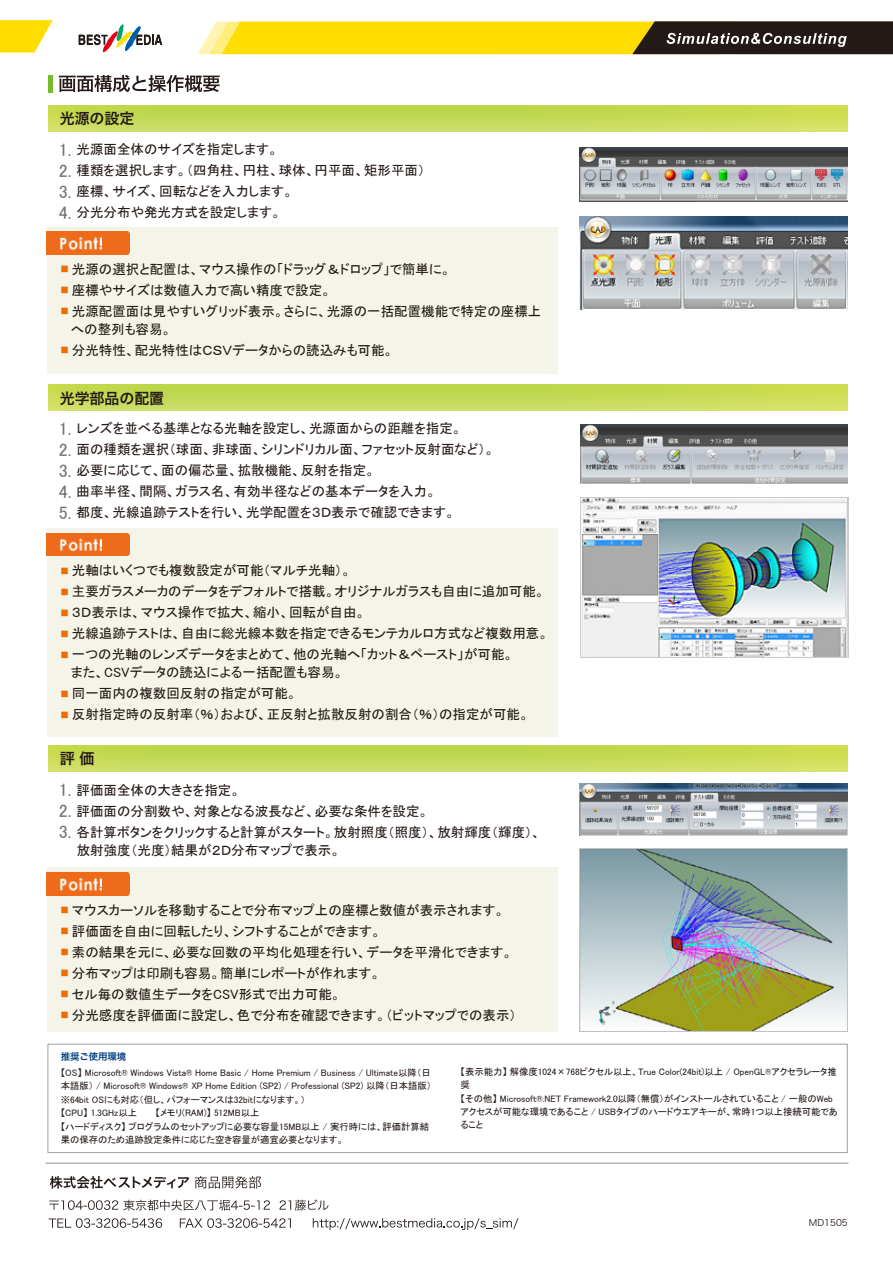
<style>
.page{position:relative;width:893px;height:1263px;background:#fff}
.page>*{position:absolute;margin:0;border:0;box-sizing:border-box;transform-origin:0 0}
.t1{font:15px "Hira Kaku Pro W6";letter-spacing:-.005em;color:#231916}
.t2{font:13.5px/18px "MS P Gothic";color:#231916}
.t3{font:9.45px/13.4px "MS P Gothic";letter-spacing:-.005em;color:#231916}
.t4{font:9.45px "Hira Kaku Pro W6";letter-spacing:-.005em;color:#003a82}
.t5{font:9px "Hira Kaku Pro W3";color:#231916}
.s1{font-size:18px;color:#727272}
.s2{font-size:9px;color:#ed6d00}
</style>
<div class="page">
<div style="left:47px;top:227px;width:510px;height:146px;background:#f4f4e8"></div>
<img style="left:48px;top:105px;width:799px;height:26px">
<div style="left:48px;top:75px;width:5px;height:17px;background:#77bc2a"></div>
<svg style="left:59px;top:75px;width:161px;height:17px"></svg>
<div style="left:47px;top:1044px;width:801px;height:109px;border:1px solid #a0a0a1"></div>
<img style="left:580px;top:147px;width:267px;height:55px">
<img style="left:580px;top:216px;width:267px;height:94px">
<img style="left:47px;top:232px;width:83px;height:22px">
<div style="left:47px;top:528px;width:510px;height:208px;background:#f4f4e8"></div>
<img style="left:48px;top:384px;width:799px;height:26px">
<img style="left:580px;top:424px;width:267px;height:60px">
<img style="left:580px;top:497px;width:268px;height:160px">
<img style="left:47px;top:533px;width:83px;height:22px">
<div style="left:47px;top:868px;width:510px;height:164px;background:#f4f4e8"></div>
<img style="left:48px;top:746px;width:799px;height:26px">
<img style="left:580px;top:784px;width:267px;height:51px">
<img style="left:580px;top:848px;width:267px;height:184px">
<img style="left:47px;top:873px;width:83px;height:22px">
<svg style="left:0;top:20px;width:53px;height:33px"></svg>
<svg style="left:79px;top:24px;width:83px;height:29px"></svg>
<svg style="left:198px;top:21px;width:695px;height:34px;background:#bba422"></svg>
<hr style="left:46px;top:1162px;width:803px;height:2px;background:#a0a0a1">
<svg style="left:49px;top:1200px;width:221px;height:10px"></svg>
<svg style="left:279px;top:1199px;width:50px;height:11px"></svg>
<svg style="left:49px;top:1218px;width:113px;height:10px"></svg>
<svg style="left:180px;top:1218px;width:111px;height:10px"></svg>
<svg style="left:313px;top:1218px;width:205px;height:12px"></svg>
<svg style="left:50px;top:1176px;width:139px;height:13px"></svg>
<svg style="left:195px;top:1176px;width:66px;height:12px"></svg>
<p class="t1" style="left:60px;top:105px;width:76px">光源の設定</p>
<p class="t2" style="left:59px;top:140px;width:221px"><span class="s1">1.</span> 光源面全体のサイズを指定します。</p>
<p class="t2" style="left:59px;top:161px;width:368px"><span class="s1">2.</span> 種類を選択します。（四角柱、円柱、球体、円平面、矩形平面）</p>
<p class="t2" style="left:59px;top:182px;width:236px"><span class="s1">3.</span> 座標、サイズ、回転などを入力します。</p>
<p class="t2" style="left:59px;top:203px;width:224px"><span class="s1">4.</span> 分光分布や発光方式を設定します。</p>
<p class="t2" style="left:60px;top:260px;width:392px"><span class="s2">■</span> 光源の選択と配置は、マウス操作の「ドラッグ＆ドロップ」で簡単に。</p>
<p class="t2" style="left:60px;top:281px;width:272px"><span class="s2">■</span> 座標やサイズは数値入力で高い精度で設定。</p>
<p class="t2" style="left:71px;top:302px;width:472px;text-indent:-11px"><span class="s2">■</span> 光源配置面は見やすいグリッド表示。さらに、光源の一括配置機能で特定の座標上への整列も容易。</p>
<p class="t2" style="left:60px;top:341px;width:335px"><span class="s2">■</span> 分光特性、配光特性はＣＳＶデータからの読込みも可能。</p>
<p class="t1" style="left:60px;top:384px;width:106px">光学部品の配置</p>
<p class="t2" style="left:59px;top:419px;width:405px"><span class="s1">1.</span> レンズを並べる基準となる光軸を設定し、光源面からの距離を指定。</p>
<p class="t2" style="left:59px;top:440px;width:437px"><span class="s1">2.</span> 面の種類を選択（球面、非球面、シリンドリカル面、ファセット反射面など）。</p>
<p class="t2" style="left:59px;top:461px;width:318px"><span class="s1">3.</span> 必要に応じて、面の偏芯量、拡散機能、反射を指定。</p>
<p class="t2" style="left:59px;top:482px;width:379px"><span class="s1">4.</span> 曲率半径、間隔、ガラス名、有効半径などの基本データを入力。</p>
<p class="t2" style="left:59px;top:503px;width:398px"><span class="s1">5.</span> 都度、光線追跡テストを行い、光学配置を３Ｄ表示で確認できます。</p>
<p class="t2" style="left:60px;top:561px;width:292px"><span class="s2">■</span> 光軸はいくつでも複数設定が可能（マルチ光軸）。</p>
<p class="t2" style="left:60px;top:582px;width:486px"><span class="s2">■</span> 主要ガラスメーカのデータをデフォルトで搭載。オリジナルガラスも自由に追加可能。</p>
<p class="t2" style="left:60px;top:603px;width:307px"><span class="s2">■</span> ３Ｄ表示は、マウス操作で拡大、縮小、回転が自由。</p>
<p class="t2" style="left:60px;top:624px;width:490px"><span class="s2">■</span> 光線追跡テストは、自由に総光線本数を指定できるモンテカルロ方式など複数用意。</p>
<p class="t2" style="left:71px;top:645px;width:444px;text-indent:-11px"><span class="s2">■</span> 一つの光軸のレンズデータをまとめて、他の光軸へ「カット＆ペースト」が可能。また、CSVデータの読込による一括配置も容易。</p>
<p class="t2" style="left:60px;top:684px;width:238px"><span class="s2">■</span> 同一面内の複数回反射の指定が可能。</p>
<p class="t2" style="left:60px;top:705px;width:470px"><span class="s2">■</span> 反射指定時の反射率（％）および、正反射と拡散反射の割合（％）の指定が可能。</p>
<p class="t1" style="left:60px;top:745px;width:36px">評 価</p>
<p class="t2" style="left:59px;top:781px;width:183px"><span class="s1">1.</span> 評価面全体の大きさを指定。</p>
<p class="t2" style="left:59px;top:802px;width:371px"><span class="s1">2.</span> 評価面の分割数や、対象となる波長など、必要な条件を設定。</p>
<p class="t2" style="left:77px;top:822px;width:466px;line-height:18.8px;text-indent:-18px"><span class="s1">3.</span> 各計算ボタンをクリックすると計算がスタート。放射照度（照度）、放射輝度（輝度）、放射強度（光度）結果が２Ｄ分布マップで表示。</p>
<p class="t2" style="left:60px;top:901px;width:446px"><span class="s2">■</span> マウスカーソルを移動することで分布マップ上の座標と数値が表示されます。</p>
<p class="t2" style="left:60px;top:922px;width:322px"><span class="s2">■</span> 評価面を自由に回転したり、シフトすることができます。</p>
<p class="t2" style="left:60px;top:943px;width:454px"><span class="s2">■</span> 素の結果を元に、必要な回数の平均化処理を行い、データを平滑化できます。</p>
<p class="t2" style="left:60px;top:964px;width:322px"><span class="s2">■</span> 分布マップは印刷も容易。簡単にレポートが作れます。</p>
<p class="t2" style="left:60px;top:985px;width:282px"><span class="s2">■</span> セル毎の数値生データをCSV形式で出力可能。</p>
<p class="t2" style="left:60px;top:1006px;width:457px"><span class="s2">■</span> 分光感度を評価面に設定し、色で分布を確認できます。（ビットマップでの表示）</p>
<p class="t4" style="left:61px;top:1048px;width:67px">推奨ご使用環境</p>
<p class="t3" style="left:61px;top:1066px;width:372px">【OS】 Microsoft® Windows Vista® Home Basic / Home Premium / Business / Ultimate以降（日本語版） / Microsoft® Windows® XP Home Edition (SP2) / Professional (SP2) 以降（日本語版）※64bit OSにも対応（但し、パフォーマンスは32bitになります。）<br>【CPU】 1.3GHz以上　　　【メモリ(RAM)】 512MB以上<br>【ハードディスク】 プログラムのセットアップに必要な容量15MB以上 / 実行時には、評価計算結果の保存のため追跡設定条件に応じた空き容量が適宜必要となります。</p>
<p class="t3" style="left:460px;top:1065px;width:379px">【表示能力】 解像度1024×768ピクセル以上、True Color(24bit)以上 / OpenGL®アクセラレータ推奨<br>【その他】 Microsoft®.NET Framework2.0以降（無償）がインストールされていること / 一般のWebアクセスが可能な環境であること / USBタイプのハードウエアキーが、常時1つ以上接続可能であること</p>
<p class="t5" style="left:809px;top:1215px;width:40px">MD1505</p>
</div>
